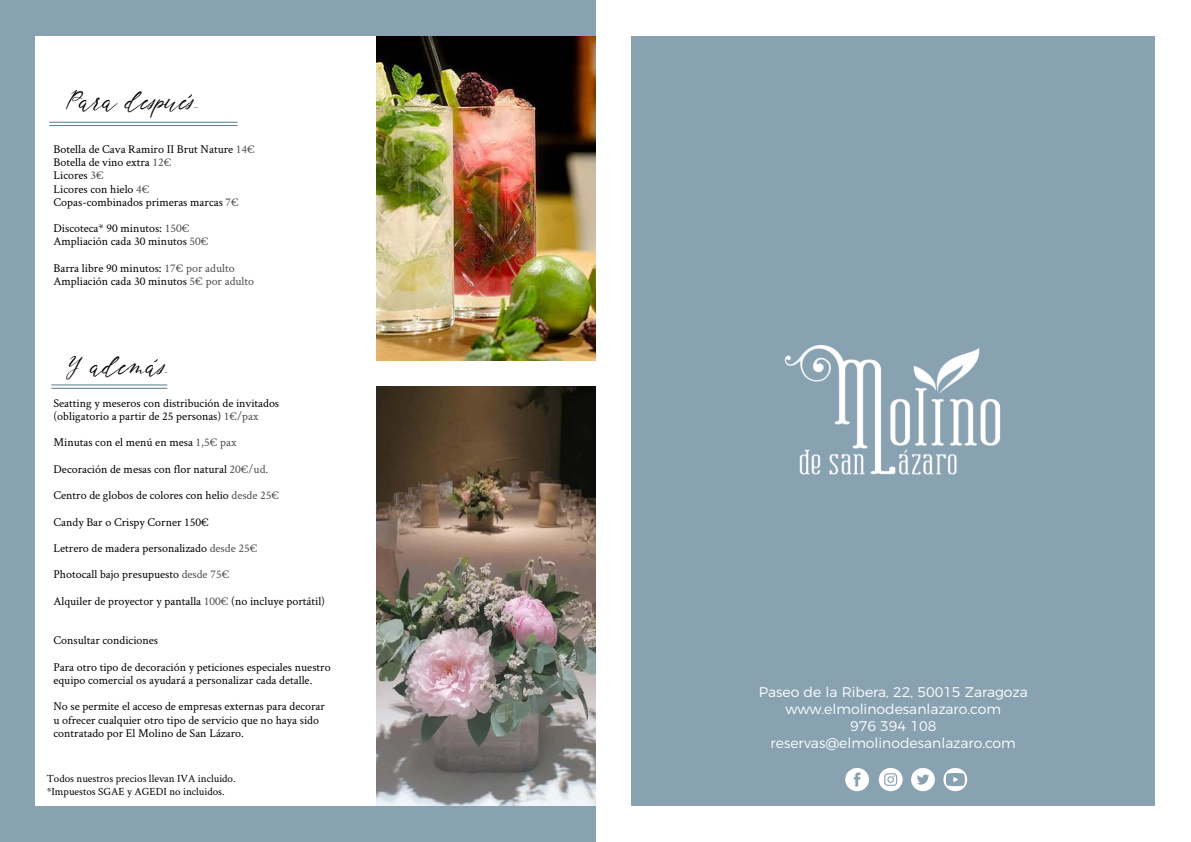
<style>
.page{position:relative;width:1191px;height:842px;background:#fff}
.page>*{position:absolute;margin:0;border:0;box-sizing:border-box;transform-origin:0 0}
.t1{font:22px "NF Lukara Regular";color:#000}
.t2{font:300 14px "Montserrat";color:#fff}
.t3{font:12px/13.2px "Crimson Text";color:#000}
.t4{font:11px "Crimson Text";color:#000}
.s1{color:#4e4d4d}
</style>
<div class="page">
<div style="left:0;top:0;width:595px;height:842px;background:#89a2b2"></div>
<div style="left:35px;top:36px;width:560px;height:770px;background:#fff"></div>
<div style="left:631px;top:36px;width:524px;height:770px;background:#89a2b2"></div>
<img style="left:784px;top:345px;width:217px;height:130px">
<svg style="left:943px;top:768px;width:24px;height:23px"></svg>
<svg style="left:911px;top:768px;width:24px;height:23px"></svg>
<svg style="left:845px;top:768px;width:24px;height:23px"></svg>
<svg style="left:878px;top:768px;width:24px;height:23px"></svg>
<hr style="left:51px;top:385px;width:116px;height:1px;background:#567b92">
<hr style="left:51px;top:388px;width:116px;height:1px;background:#567b92">
<hr style="left:49px;top:122px;width:188px;height:1px;background:#567b92">
<hr style="left:49px;top:125px;width:188px;height:1px;background:#567b92">
<img style="left:376px;top:387px;width:219px;height:419px">
<img style="left:376px;top:36px;width:219px;height:325px">
<p class="t1" style="left:65px;top:87px;width:134px">Para despues...</p>
<p class="t3" style="left:54px;top:142px;width:203px">Botella de Cava Ramiro II Brut Nature <span class="s1">14€</span></p>
<p class="t3" style="left:54px;top:155px;width:119px">Botella de vino extra <span class="s1">12€</span></p>
<p class="t3" style="left:54px;top:168px;width:52px">Licores <span class="s1">3€</span></p>
<p class="t3" style="left:54px;top:182px;width:98px">Licores con hielo <span class="s1">4€</span></p>
<p class="t3" style="left:54px;top:195px;width:187px">Copas-combinados primeras marcas <span class="s1">7€</span></p>
<p class="t3" style="left:54px;top:221px;width:137px">Discoteca* 90 minutos: <span class="s1">150€</span></p>
<p class="t3" style="left:54px;top:234px;width:157px">Ampliación cada 30 minutos <span class="s1">50€</span></p>
<p class="t3" style="left:54px;top:261px;width:183px">Barra libre 90 minutos: <span class="s1">17€ por adulto</span></p>
<p class="t3" style="left:54px;top:274px;width:202px">Ampliación cada 30 minutos <span class="s1">5€ por adulto</span></p>
<p class="t1" style="left:66px;top:352px;width:103px">Y ademas..</p>
<p class="t3" style="left:54px;top:396px;width:227px">Seatting y meseros con distribución de invitados</p>
<p class="t3" style="left:54px;top:409px;width:207px">(obligatorio a partir de 25 personas) <span class="s1">1€/pax</span></p>
<p class="t3" style="left:54px;top:435px;width:185px">Minutas con el menú en mesa <span class="s1">1,5€ pax</span></p>
<p class="t3" style="left:54px;top:462px;width:216px">Decoración de mesas con flor natural <span class="s1">20€/ud.</span></p>
<p class="t3" style="left:54px;top:488px;width:227px">Centro de globos de colores con helio <span class="s1">desde 25€</span></p>
<p class="t3" style="left:54px;top:515px;width:157px">Candy Bar o Crispy Corner 150€</p>
<p class="t3" style="left:54px;top:541px;width:205px">Letrero de madera personalizado <span class="s1">desde 25€</span></p>
<p class="t3" style="left:54px;top:567px;width:177px">Photocall bajo presupuesto <span class="s1">desde 75€</span></p>
<p class="t3" style="left:54px;top:594px;width:273px">Alquiler de proyector y pantalla <span class="s1">100€</span> (no incluye portátil)</p>
<p class="t3" style="left:54px;top:633px;width:106px">Consultar condiciones</p>
<p class="t3" style="left:54px;top:660px;width:279px">Para otro tipo de decoración y peticiones especiales nuestro equipo comercial os ayudará a personalizar cada detalle.</p>
<p class="t3" style="left:54px;top:699px;width:273px">No se permite el acceso de empresas externas para decorar u ofrecer cualquier otro tipo de servicio que no haya sido contratado por El Molino de San Lázaro.</p>
<p class="t4" style="left:47px;top:771px;width:190px">Todos nuestros precios llevan IVA incluido.</p>
<p class="t4" style="left:47px;top:784px;width:179px">*Impuestos SGAE y AGEDI no incluidos.</p>
<p class="t2" style="left:758px;top:681px;width:271px">Paseo de la Ribera, 22, 50015 Zaragoza</p>
<p class="t2" style="left:785px;top:698px;width:217px">www.elmolinodesanlazaro.com</p>
<p class="t2" style="left:850px;top:715px;width:88px">976 394 108</p>
<p class="t2" style="left:770px;top:732px;width:247px">reservas@elmolinodesanlazaro.com</p>
</div>
